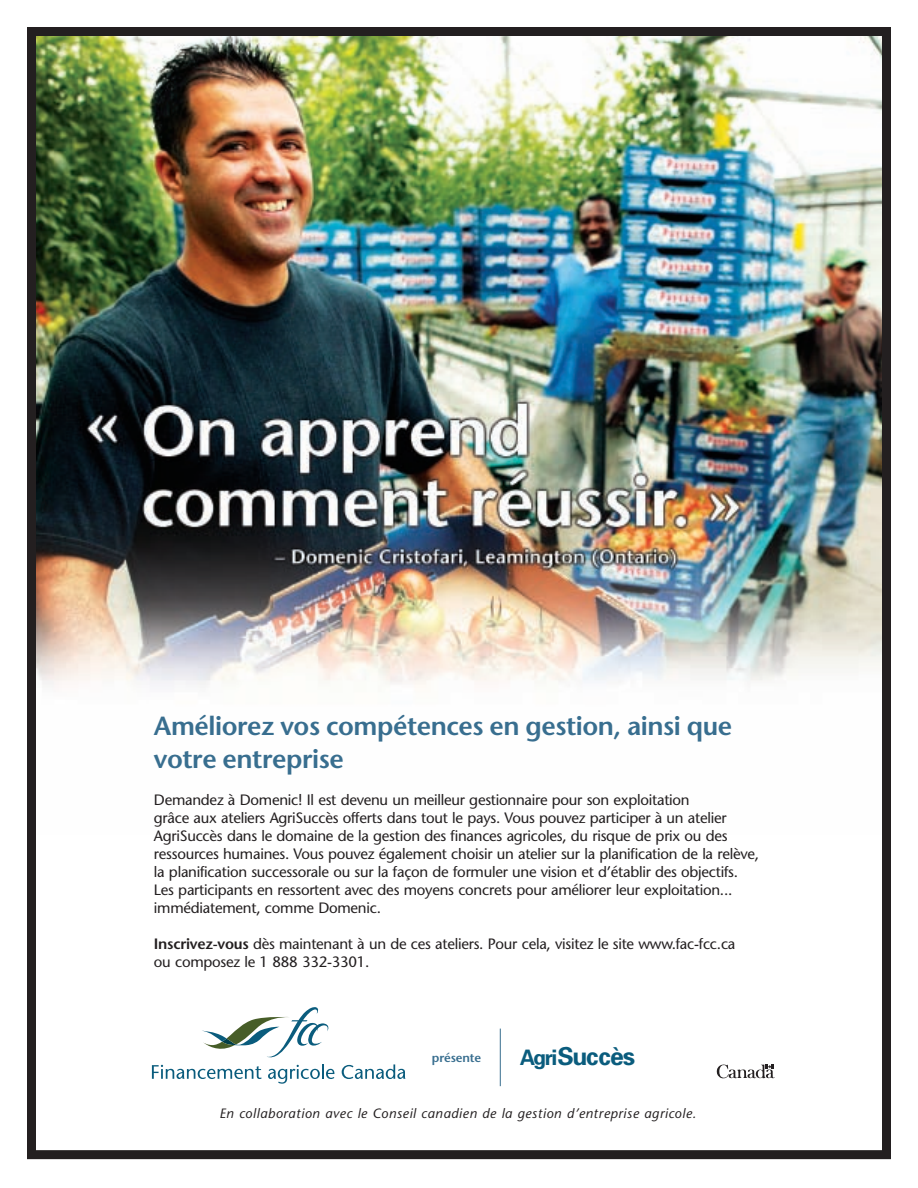
<style>
.page{position:relative;width:918px;height:1188px;background:#fff}
.page>*{position:absolute;margin:0;border:0;box-sizing:border-box;transform-origin:0 0}
.t1{font:600 26.25px/33px "Stone Sans";letter-spacing:-.015em;color:#386e8f}
.t2{font:700 24.75px "Univers";letter-spacing:-.04em;color:#0a5c7d}
.t3{font:15px/18px "Stone Sans";letter-spacing:-.015em;color:#231f20}
.t4{font:italic 13.5px "Stone Sans";letter-spacing:.04em;color:#231f20}
.t5{font:600 12.3px "Stone Sans";letter-spacing:-.01em;color:#386e8f}
.s1{font-weight:600}
.s2{font-size:21.3px}
</style>
<div class="page">
<img style="left:37px;top:37px;width:844px;height:649px">
<div style="left:27px;top:27px;width:864px;height:1132px;border:9px solid #231f20"></div>
<svg style="left:152px;top:1007px;width:183px;height:77px"></svg>
<svg style="left:342px;top:1064px;width:63px;height:15px"></svg>
<hr style="left:500px;top:1029px;width:1px;height:57px;background:#386e8f">
<svg style="left:717px;top:1064px;width:58px;height:14px"></svg>
<h1 class="t1" style="left:154px;top:712px;width:580px">Améliorez vos compétences en gestion, ainsi que votre entreprise</h1>
<p class="t3" style="left:154px;top:792px;width:607px">Demandez à Domenic! Il est devenu un meilleur gestionnaire pour son exploitation<br>grâce aux ateliers AgriSuccès offerts dans tout le pays. Vous pouvez participer à un atelier AgriSuccès dans le domaine de la gestion des finances agricoles, du risque de prix ou des ressources humaines. Vous pouvez également choisir un atelier sur la planification de la relève, la planification successorale ou sur la façon de formuler une vision et d’établir des objectifs.<br>Les participants en ressortent avec des moyens concrets pour améliorer leur exploitation... immédiatement, comme Domenic.</p>
<p class="t3" style="left:154px;top:936px;width:583px"><span class="s1">Inscrivez-vous</span> dès maintenant à un de ces ateliers. Pour cela, visitez le site www.fac-fcc.ca ou composez le 1 888 332-3301.</p>
<p class="t5" style="left:432px;top:1052px;width:51px">présente</p>
<h2 class="t2" style="left:520px;top:1047px;width:117px"><span class="s2">Agri</span>Succès</h2>
<p class="t4" style="left:220px;top:1108px;width:478px">En collaboration avec le Conseil canadien de la gestion d’entreprise agricole.</p>
</div>
